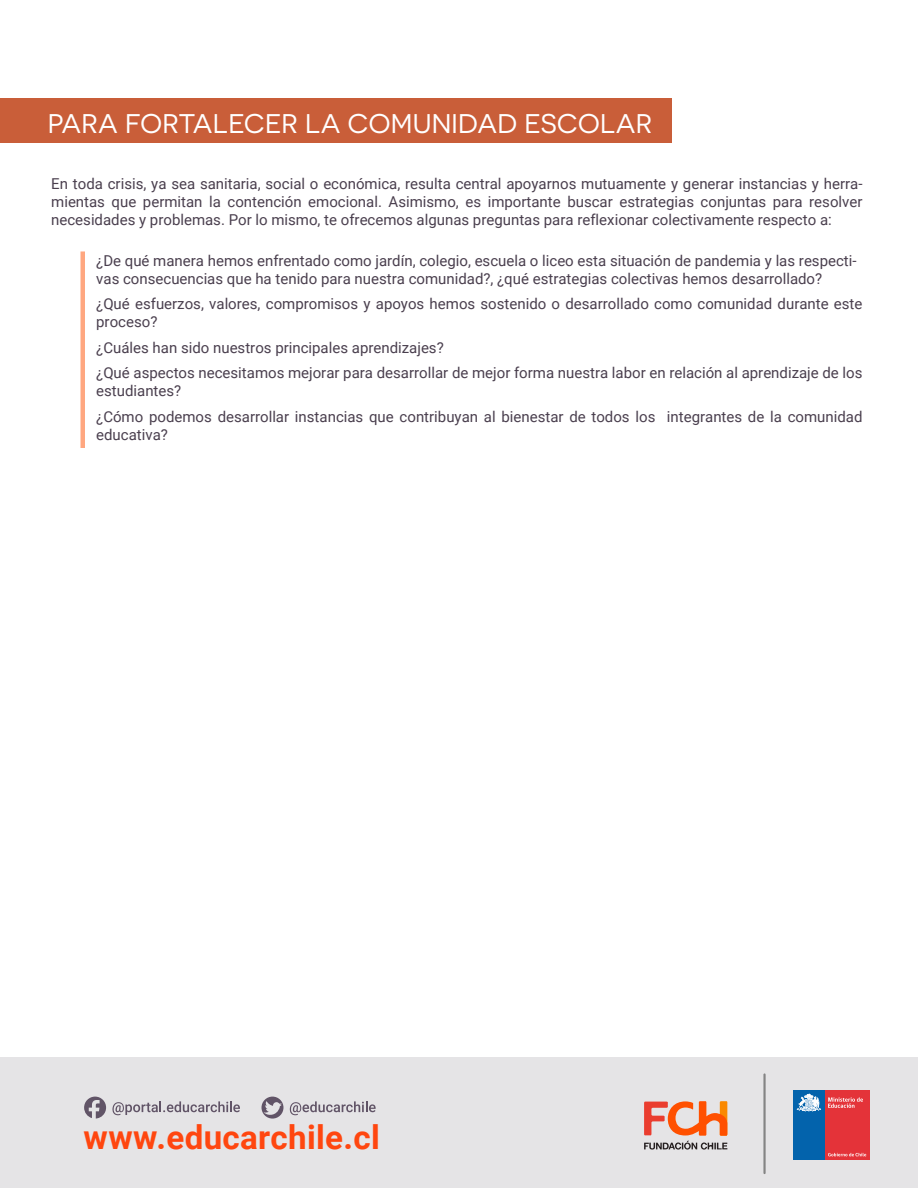
<style>
.page{position:relative;width:918px;height:1188px;background:#fff}
.page>*{position:absolute;margin:0;border:0;box-sizing:border-box;transform-origin:0 0}
.t1{font:700 33.15px "Roboto";letter-spacing:.01em;color:#ff460f}
.t2{font:27px "Novecentosanswide";letter-spacing:.01em;color:#fff}
.t3{font:15px/18px "Roboto";color:#4a3f4e}
</style>
<div class="page">
<div style="left:0;top:1057px;width:917px;height:131px;background:#e5e4e6"></div>
<svg style="left:644px;top:1101px;width:83px;height:49px"></svg>
<hr style="left:763px;top:1074px;width:3px;height:99px;background:#848484">
<div style="left:825px;top:1090px;width:45px;height:70px;background:#e43339"></div>
<div style="left:793px;top:1090px;width:32px;height:70px;background:#0363ac"></div>
<svg style="left:797px;top:1094px;width:24px;height:17px"></svg>
<svg style="left:828px;top:1097px;width:35px;height:11px"></svg>
<svg style="left:828px;top:1153px;width:38px;height:3px"></svg>
<svg style="left:290px;top:1101px;width:86px;height:14px"></svg>
<svg style="left:262px;top:1097px;width:21px;height:22px"></svg>
<svg style="left:112px;top:1101px;width:128px;height:14px"></svg>
<svg style="left:84px;top:1097px;width:22px;height:22px"></svg>
<div style="left:0;top:98px;width:671px;height:45px;background:#c95e39"></div>
<hr style="left:81px;top:251px;width:4px;height:197px;background:#ffa780">
<h2 class="t2" style="left:48px;top:108px;width:606px">PARA FORTALECER LA COMUNIDAD ESCOLAR</h2>
<p class="t3" style="left:51px;top:175px;width:813px;text-align:justify">En toda crisis, ya sea sanitaria, social o económica, resulta central apoyarnos mutuamente y generar instancias y herra&shy;mientas que permitan la contención emocional. Asimismo, es importante buscar estrategias conjuntas para resolver necesidades y problemas. Por lo mismo, te ofrecemos algunas preguntas para reflexionar colectivamente respecto a:</p>
<p class="t3" style="left:96px;top:251px;width:762px">¿De qué manera hemos enfrentado como jardín, colegio, escuela o liceo esta situación de pandemia y las respecti&shy;vas consecuencias que ha tenido para nuestra comunidad?, ¿qué estrategias colectivas hemos desarrollado?</p>
<p class="t3" style="left:96px;top:295px;width:768px">¿Qué esfuerzos, valores, compromisos y apoyos hemos sostenido o desarrollado como comunidad durante este proceso?</p>
<p class="t3" style="left:96px;top:334px;width:768px;line-height:25.5px">¿Cuáles han sido nuestros principales aprendizajes?<br>¿Qué aspectos necesitamos mejorar para desarrollar de mejor forma nuestra labor en relación al aprendizaje de los</p>
<p class="t3" style="left:96px;top:378px;width:768px;line-height:25.5px">estudiantes?<br>¿Cómo podemos desarrollar instancias que contribuyan al bienestar de todos los integrantes de la comunidad</p>
<p class="t3" style="left:96px;top:425px;width:73px">educativa?</p>
<h1 class="t1" style="left:84px;top:1114px;width:298px">www.educarchile.cl</h1>
</div>
